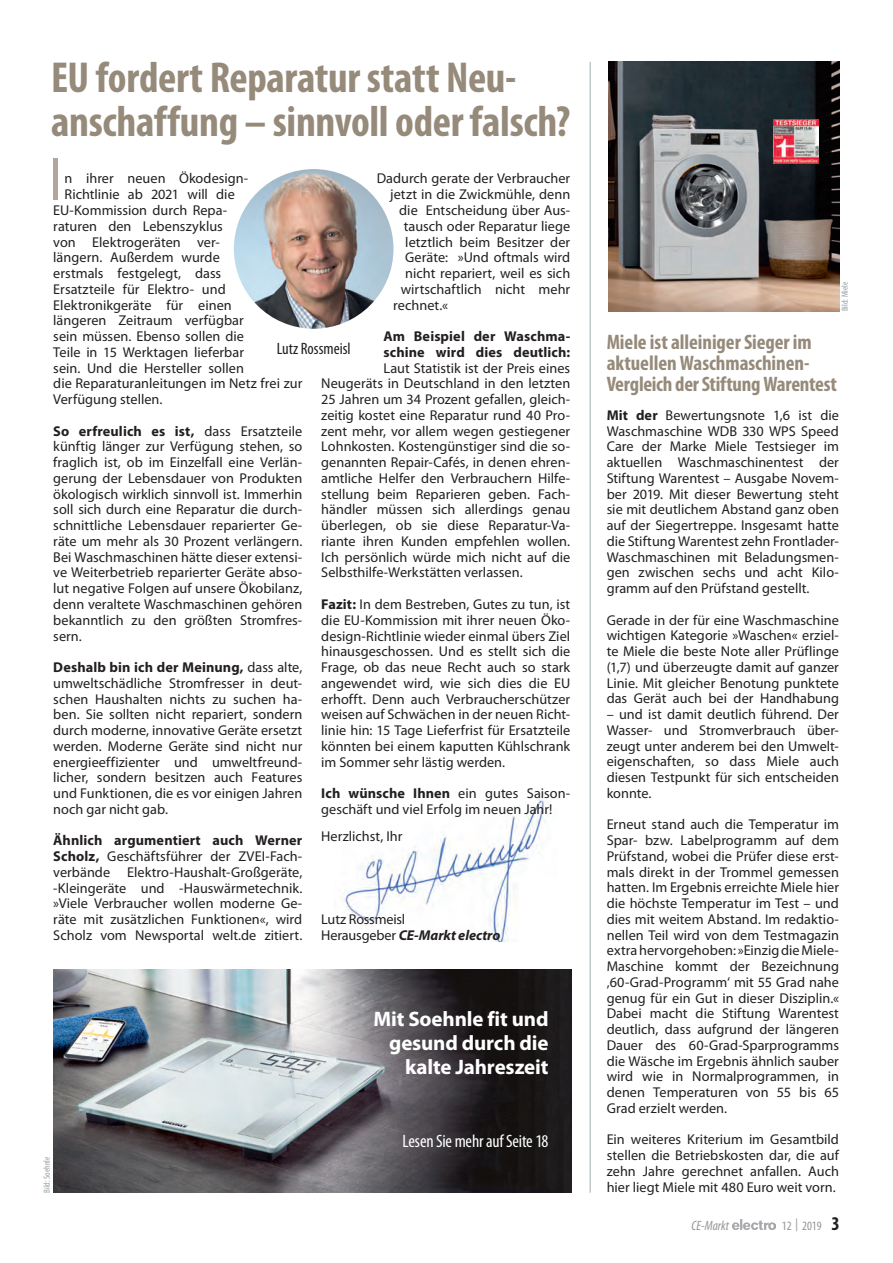
<style>
.page{position:relative;width:893px;height:1263px;background:#fff}
.page>*{position:absolute;margin:0;border:0;box-sizing:border-box;transform-origin:0 0}
.t1{font:condensed 61.05px "Myriad Pro";color:#b0a69a}
.t2{font:700 condensed 43.5px/43.5px "Myriad Pro";letter-spacing:-.005em;color:#968a7a}
.t3{font:700 condensed 21px/21px "Myriad Pro";letter-spacing:-.005em;color:#968a7a}
.t4{font:700 21px/24px "Myriad Pro";letter-spacing:-.01em;color:#fff;text-align:right}
.t5{font:condensed 18px "Myriad Pro";letter-spacing:-.01em;color:#fff}
.t6{font:condensed 16.5px "Myriad Pro";color:#231f20}
.t7{font:14.25px/15.8px "Myriad Pro";letter-spacing:.005em;color:#231f20;text-align:justify}
.t8{font:700 14.25px/15.8px "Myriad Pro";letter-spacing:.01em;color:#231f20}
.t9{font:14.25px/15.8px "Myriad Pro";letter-spacing:-.015em;color:#231f20}
.t10{font:italic condensed 13.5px "Myriad Pro";color:#939598}
.t11{font:condensed 12.75px "Myriad Pro";color:#939598}
.t12{font:condensed 9px "Myriad Pro";color:#97a1a7}
.s1{font-weight:700}
.s2{font-weight:700;font-style:italic}
.s3{font-weight:700;font-size:19.5px;color:#231f20}
</style>
<div class="page">
<img style="left:53px;top:969px;width:519px;height:224px">
<img style="left:733px;top:1219px;width:43px;height:11px">
<img style="left:342px;top:797px;width:204px;height:144px">
<img style="left:234px;top:169px;width:159px;height:160px;border-radius:80px">
<hr style="left:590px;top:62px;width:1px;height:1131px;background:#a4adb3">
<img style="left:608px;top:62px;width:231px;height:249px">
<img style="left:774px;top:119px;width:45px;height:45px">
<h2 class="t2" style="left:51px;top:55px;width:521px">EU fordert Reparatur statt Neu&shy;anschaffung – sinnvoll oder falsch?</h2>
<h1 class="t1" style="left:49px;top:142px;width:14px">I</h1>
<p class="t7" style="left:65px;top:171px;width:185px">n ihrer neuen Ökodesign-</p>
<p class="t7" style="left:65px;top:186px;width:172px">Richtlinie ab 2021 will die</p>
<p class="t7" style="left:53px;top:202px;width:176px">EU-Kommission durch Repa-</p>
<p class="t7" style="left:53px;top:218px;width:171px">raturen den Lebenszyklus</p>
<p class="t7" style="left:53px;top:234px;width:168px">von Elektrogeräten ver-</p>
<p class="t7" style="left:53px;top:249px;width:168px">längern. Außerdem wurde</p>
<p class="t7" style="left:53px;top:265px;width:169px">erstmals festgelegt, dass</p>
<p class="t7" style="left:53px;top:281px;width:174px">Ersatzteile für Elektro- und</p>
<p class="t7" style="left:53px;top:297px;width:180px">Elektronikgeräte für einen</p>
<p class="t7" style="left:53px;top:312px;width:192px">längeren Zeitraum verfügbar</p>
<p class="t7" style="left:53px;top:328px;width:192px">sein müssen. Ebenso sollen die</p>
<p class="t7" style="left:53px;top:344px;width:192px">Teile in 15 Werktagen lieferbar</p>
<p class="t7" style="left:53px;top:360px;width:192px">sein. Und die Hersteller sollen</p>
<p class="t7" style="left:53px;top:375px;width:251px">die Reparaturanleitungen im Netz frei zur</p>
<p class="t7" style="left:53px;top:391px;width:111px">Verfügung stellen.</p>
<p class="t7" style="left:53px;top:423px;width:251px"><span class="s1">So erfreulich es ist,</span> dass Ersatzteile künftig länger zur Verfügung stehen, so fraglich ist, ob im Einzelfall eine Verlän&shy;gerung der Lebensdauer von Produkten ökologisch wirklich sinnvoll ist. Immerhin soll sich durch eine Reparatur die durch&shy;schnittliche Lebensdauer reparierter Ge&shy;räte um mehr als 30 Prozent verlängern.<br>Bei Waschmaschinen hätte dieser extensi&shy;ve Weiterbetrieb reparierter Geräte abso&shy;lut negative Folgen auf unsere Ökobilanz, denn veraltete Waschmaschinen gehören bekanntlich zu den größten Stromfres&shy;sern.</p>
<p class="t7" style="left:53px;top:659px;width:251px"><span class="s1">Deshalb bin ich der Meinung,</span> dass alte, umweltschädliche Stromfresser in deut&shy;schen Haushalten nichts zu suchen ha&shy;ben. Sie sollten nicht repariert, sondern durch moderne, innovative Geräte ersetzt werden. Moderne Geräte sind nicht nur energieeffizienter und umweltfreund&shy;licher, sondern besitzen auch Features und Funktionen, die es vor einigen Jahren noch gar nicht gab.</p>
<p class="t7" style="left:53px;top:832px;width:251px"><span class="s1">Ähnlich argumentiert auch Werner Scholz,</span> Geschäftsführer der ZVEI-Fach&shy;verbände Elektro-Haushalt-Großgeräte, -Kleingeräte und -Hauswärmetechnik. »Viele Verbraucher wollen moderne Ge&shy;räte mit zusätzlichen Funktionen«, wird Scholz vom Newsportal welt.de zitiert.</p>
<p class="t7" style="left:321px;top:828px;width:83px">Herzlichst, Ihr</p>
<p class="t7" style="left:377px;top:171px;width:195px">Dadurch gerate der Verbraucher</p>
<p class="t7" style="left:390px;top:186px;width:182px">jetzt in die Zwickmühle, denn</p>
<p class="t7" style="left:399px;top:202px;width:172px">die Entscheidung über Aus-</p>
<p class="t7" style="left:404px;top:218px;width:168px">tausch oder Reparatur liege</p>
<p class="t7" style="left:405px;top:234px;width:166px">letztlich beim Besitzer der</p>
<p class="t7" style="left:405px;top:249px;width:166px">Geräte: »Und oftmals wird</p>
<p class="t7" style="left:405px;top:265px;width:166px">nicht repariert, weil es sich</p>
<p class="t7" style="left:401px;top:281px;width:171px">wirtschaftlich nicht mehr</p>
<p class="t7" style="left:393px;top:297px;width:56px">rechnet.«</p>
<p class="t8" style="left:383px;top:328px;width:188px">Am Beispiel der Waschma&shy;schine wird dies deutlich:</p>
<p class="t7" style="left:321px;top:360px;width:251px;text-indent:62px">Laut Statistik ist der Preis eines Neugeräts in Deutschland in den letzten 25 Jahren um 34 Prozent gefallen, gleich&shy;zeitig kostet eine Reparatur rund 40 Pro&shy;zent mehr, vor allem wegen gestiegener Lohnkosten. Kostengünstiger sind die so&shy;genannten Repair-Cafés, in denen ehren&shy;amtliche Helfer den Verbrauchern Hilfe&shy;stellung beim Reparieren geben. Fach&shy;händler müssen sich allerdings genau überlegen, ob sie diese Reparatur-Va&shy;riante ihren Kunden empfehlen wollen.<br>Ich persönlich würde mich nicht auf die Selbsthilfe-Werkstätten verlassen.</p>
<p class="t7" style="left:321px;top:596px;width:251px"><span class="s1">Fazit:</span> In dem Bestreben, Gutes zu tun, ist die EU-Kommission mit ihrer neuen Öko&shy;design-Richtlinie wieder einmal übers Ziel hinausgeschossen. Und es stellt sich die Frage, ob das neue Recht auch so stark angewendet wird, wie sich dies die EU erhofft. Denn auch Verbraucherschützer weisen auf Schwächen in der neuen Richt&shy;linie hin: 15 Tage Lieferfrist für Ersatzteile könnten bei einem kaputten Kühlschrank im Sommer sehr lästig werden.</p>
<p class="t7" style="left:321px;top:785px;width:250px"><span class="s1">Ich wünsche Ihnen</span> ein gutes Saison&shy;geschäft und viel Erfolg im neuen Jahr!</p>
<p class="t6" style="left:277px;top:339px;width:75px">Lutz Rossmeisl</p>
<p class="t9" style="left:321px;top:911px;width:181px">Lutz Rossmeisl<br>Herausgeber <span class="s2">CE-Markt electro</span></p>
<h3 class="t4" style="left:374px;top:1006px;width:176px">Mit Soehnle fit und gesund durch die kalte Jahreszeit</h3>
<p class="t12" style="left:41px;top:1193px;width:38px;rotate:-90deg">Bild: Soehnle</p>
<p class="t5" style="left:403px;top:1130px;width:147px">Lesen Sie mehr auf Seite 18</p>
<p class="t12" style="left:839px;top:311px;width:31px;rotate:-90deg">Bild: Miele</p>
<h3 class="t3" style="left:607px;top:331px;width:232px">Miele ist alleiniger Sieger im aktuellen Waschmaschinen-<br>Vergleich der Stiftung Warentest</h3>
<p class="t7" style="left:607px;top:407px;width:234px"><span class="s1">Mit der</span> Bewertungsnote 1,6 ist die Waschmaschine WDB 330 WPS Speed Care der Marke Miele Testsieger im aktuellen Waschmaschinentest der Stiftung Warentest – Ausgabe Novem&shy;ber 2019. Mit dieser Bewertung steht sie mit deutlichem Abstand ganz oben auf der Siegertreppe. Insgesamt hatte die Stiftung Warentest zehn Frontlader-Waschmaschinen mit Beladungsmen&shy;gen zwischen sechs und acht Kilo&shy;gramm auf den Prüfstand gestellt.</p>
<p class="t7" style="left:607px;top:612px;width:234px">Gerade in der für eine Waschmaschine wichtigen Kategorie »Waschen« erziel&shy;te Miele die beste Note aller Prüflinge (1,7) und überzeugte damit auf ganzer Linie. Mit gleicher Benotung punktete das Gerät auch bei der Handhabung</p>
<p class="t7" style="left:607px;top:706px;width:234px">– und ist damit deutlich führend. Der Wasser- und Stromverbrauch über&shy;zeugt unter anderem bei den Umwelt&shy;eigenschaften, so dass Miele auch diesen Testpunkt für sich entscheiden konnte.</p>
<p class="t7" style="left:607px;top:816px;width:234px">Erneut stand auch die Temperatur im Spar- bzw. Labelprogramm auf dem Prüfstand, wobei die Prüfer diese erst&shy;mals direkt in der Trommel gemessen hatten. Im Ergebnis erreichte Miele hier die höchste Temperatur im Test – und dies mit weitem Abstand. Im redaktio&shy;nellen Teil wird von dem Testmagazin extra hervorgehoben: »Einzig die Miele-Maschine kommt der Bezeichnung ‚60-Grad-Programm‘ mit 55 Grad nahe genug für ein Gut in dieser Disziplin.« Dabei macht die Stiftung Warentest deutlich, dass aufgrund der längeren Dauer des 60-Grad-Sparprogramms die Wäsche im Ergebnis ähnlich sauber wird wie in Normalprogrammen, in denen Temperaturen von 55 bis 65<br>Grad erzielt werden.</p>
<p class="t7" style="left:607px;top:1131px;width:234px">Ein weiteres Kriterium im Gesamtbild stellen die Betriebskosten dar, die auf zehn Jahre gerechnet anfallen. Auch hier liegt Miele mit 480 Euro weit vorn.</p>
<p class="t10" style="left:692px;top:1217px;width:39px">CE-Markt</p>
<p class="t11" style="left:782px;top:1217px;width:60px">12 | 2019 <span class="s3">3</span></p>
</div>
